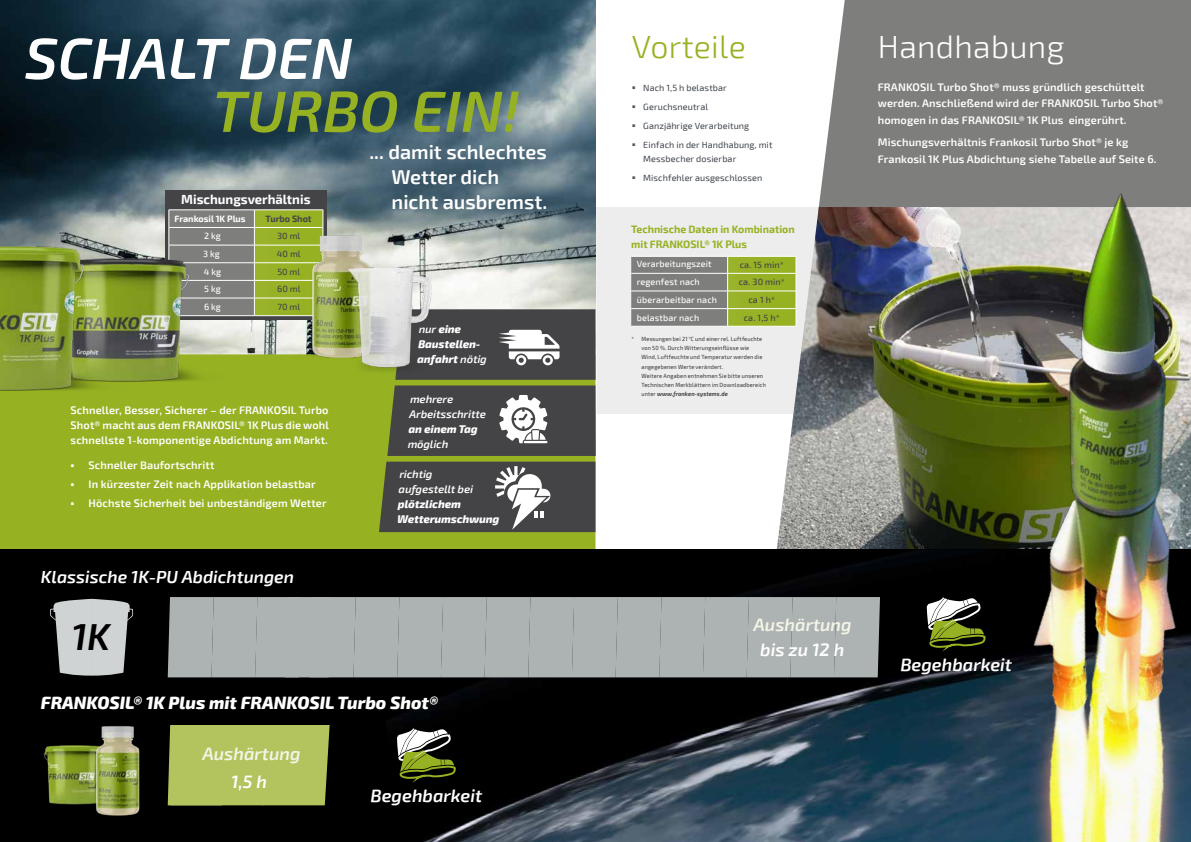
<style>
.page{position:relative;width:1191px;height:842px;background:#fff}
.page>*{position:absolute;margin:0;border:0;box-sizing:border-box;transform-origin:0 0}
.t1{font:italic 600 58px "Exo 2";color:#fff}
.t2{font:italic 600 58px "Exo 2";color:#96b222}
.t3{font:italic 600 37.6px "Exo 2";color:#000}
.t4{font:300 32px "Exo 2";letter-spacing:.01em;color:#fff}
.t5{font:300 32px "Exo 2";letter-spacing:.01em;color:#96b222}
.t6{font:600 20px/25px "Exo 2";color:#fff}
.t7{font:italic 600 18px "Exo 2";color:#fff}
.t8{font:italic 600 18px "Exo 2";color:#f3f5e6}
.t9{font:italic 800 17.5px "Exo 2";color:#fff}
.t10{font:italic 600 17.5px "Exo 2";color:#fff}
.t11{font:700 13px "Exo 2";color:#fff}
.t12{font:600 11px/16.5px "Exo 2";letter-spacing:.01em;color:#fff}
.t13{font:italic 800 11px/15px "Exo 2";color:#fff}
.t14{font:italic 600 11px/15px "Exo 2";color:#fff}
.t15{font:700 10.5px/15px "Exo 2";color:#96b222}
.t16{font:9px/19.2px "Exo 2";letter-spacing:.01em;color:#3c4249}
.t17{font:500 9px "Exo 2";letter-spacing:.01em;color:#fff}
.t18{font:500 9px "Exo 2";letter-spacing:.005em;color:#444446}
.t19{font:700 9px "Exo 2";color:#fff}
.t20{font:700 9px "Exo 2";color:#444446}
.t21{font:500 6px/9.3px "Exo 2";letter-spacing:.025em;color:#444446}
.s1{font-weight:600}
.s2{font-weight:700;font-style:italic}
</style>
<div class="page">
<img style="left:0;top:0;width:595px;height:354px">
<div style="left:0;top:354px;width:595px;height:200px;background:#96b222"></div>
<div style="left:595px;top:207px;width:70px;height:207px;background:#ededed"></div>
<div style="left:826px;top:0;width:365px;height:145px;background:#7e7e7d"></div>
<div style="left:0;top:550px;width:1191px;height:292px;background:#000"></div>
<img style="left:355px;top:677px;width:310px;height:165px">
<div style="left:167px;top:725px;width:163px;height:80px;background:#b3c35e"></div>
<img style="left:665px;top:145px;width:526px;height:697px">
<img style="left:43px;top:745px;width:10px;height:59px">
<img style="left:53px;top:726px;width:87px;height:90px">
<svg style="left:926px;top:597px;width:81px;height:55px"></svg>
<svg style="left:397px;top:728px;width:80px;height:55px"></svg>
<svg style="left:50px;top:599px;width:83px;height:77px"></svg>
<svg style="left:387px;top:309px;width:216px;height:147px;background:#5f615b"></svg>
<hr style="left:524px;top:441px;width:23px;height:2px;background:#fff">
<svg style="left:379px;top:462px;width:217px;height:70px;background:#565756"></svg>
<div style="left:167px;top:597px;width:719px;height:80px;background:#adb3b3"></div>
<hr style="left:631px;top:326px;width:96px;height:1px;background:#fff">
<hr style="left:727px;top:326px;width:69px;height:1px;background:#fff">
<svg style="left:631px;top:256px;width:165px;height:70px;background:#909a64"></svg>
<div style="left:165px;top:190px;width:162px;height:129px;background:#444446"></div>
<svg style="left:169px;top:210px;width:155px;height:106px;background:#929f5b"></svg>
<hr style="left:169px;top:210px;width:85px;height:1px;background:#fff">
<hr style="left:254px;top:210px;width:69px;height:1px;background:#fff">
<img style="left:292px;top:229px;width:97px;height:129px">
<img style="left:335px;top:260px;width:100px;height:120px">
<img style="left:125px;top:225px;width:98px;height:157px">
<img style="left:0;top:208px;width:125px;height:183px">
<h1 class="t1" style="left:24px;top:24px;width:332px">SCHALT DEN</h1>
<h1 class="t2" style="left:212px;top:77px;width:311px">TURBO EIN!</h1>
<p class="t11" style="left:181px;top:192px;width:131px">Mischungsverhältnis</p>
<p class="t19" style="left:174px;top:213px;width:73px">Frankosil 1K Plus</p>
<p class="t20" style="left:266px;top:213px;width:48px">Turbo Shot</p>
<p class="t17" style="left:204px;top:231px;width:18px">2 kg</p>
<p class="t18" style="left:277px;top:231px;width:25px">30 ml</p>
<p class="t17" style="left:203px;top:249px;width:18px">3 kg</p>
<p class="t18" style="left:277px;top:249px;width:25px">40 ml</p>
<p class="t17" style="left:204px;top:266px;width:19px">4 kg</p>
<p class="t18" style="left:277px;top:266px;width:24px">50 ml</p>
<p class="t17" style="left:204px;top:284px;width:18px">5 kg</p>
<p class="t18" style="left:277px;top:284px;width:25px">60 ml</p>
<p class="t17" style="left:204px;top:302px;width:18px">6 kg</p>
<p class="t18" style="left:277px;top:302px;width:24px">70 ml</p>
<p class="t12" style="left:71px;top:403px;width:260px;line-height:15px;text-align:justify">Schneller, Besser, Sicherer – der FRANKOSIL Turbo Shot® macht aus dem FRANKOSIL® 1K Plus die wohl schnellste 1-komponentige Abdichtung am Markt.</p>
<p class="t12" style="left:89px;top:456px;width:239px;line-height:18.7px">Schneller Baufortschritt<br>In kürzester Zeit nach Applikation belastbar<br>Höchste Sicherheit bei unbeständigem Wetter</p>
<h3 class="t10" style="left:41px;top:567px;width:255px">Klassische 1K-PU Abdichtungen</h3>
<h2 class="t3" style="left:72px;top:615px;width:40px">1K</h2>
<h3 class="t6" style="left:391px;top:140px;width:157px;text-indent:-22px">... damit schlechtes<br>Wetter dich nicht ausbremst.</h3>
<p class="t13" style="left:417px;top:322px;width:72px"><span class="s1">nur</span> eine<br>Baustellen&shy;anfahrt <span class="s1">nötig</span></p>
<p class="t14" style="left:409px;top:392px;width:79px">mehrere<br>Arbeitsschritte</p>
<p class="t13" style="left:408px;top:422px;width:71px">an einem Tag</p>
<p class="t14" style="left:408px;top:437px;width:43px">möglich</p>
<p class="t14" style="left:398px;top:467px;width:76px">richtig aufgestellt bei</p>
<p class="t13" style="left:397px;top:497px;width:104px">plötzlichem<br>Wetterumschwung</p>
<h3 class="t9" style="left:41px;top:692px;width:398px">FRANKOSIL® 1K Plus mit FRANKOSIL Turbo Shot®</h3>
<h3 class="t8" style="left:202px;top:743px;width:100px">Aushärtung</h3>
<h3 class="t7" style="left:231px;top:771px;width:37px">1,5 h</h3>
<h3 class="t7" style="left:370px;top:785px;width:113px">Begehbarkeit</h3>
<h3 class="t5" style="left:632px;top:28px;width:115px">Vorteile</h3>
<p class="t16" style="left:643px;top:78px;width:131px">Nach 1,5 h belastbar<br>Geruchsneutral<br>Ganzjährige Verarbeitung<br>Einfach in der Handhabung, mit</p>
<p class="t16" style="left:643px;top:149px;width:120px">Messbecher dosierbar<br>Mischfehler ausgeschlossen</p>
<p class="t15" style="left:631px;top:222px;width:165px">Technische Daten in Kombination mit FRANKOSIL® 1K Plus</p>
<p class="t17" style="left:637px;top:258px;width:76px">Verarbeitungszeit</p>
<p class="t18" style="left:739px;top:259px;width:46px">ca. 15 min*</p>
<p class="t17" style="left:637px;top:277px;width:64px">regenfest nach</p>
<p class="t18" style="left:738px;top:277px;width:48px">ca. 30 min*</p>
<p class="t17" style="left:637px;top:294px;width:82px">überarbeitbar nach</p>
<p class="t18" style="left:748px;top:294px;width:28px">ca 1 h*</p>
<p class="t17" style="left:637px;top:312px;width:64px">belastbar nach</p>
<p class="t18" style="left:744px;top:312px;width:38px">ca. 1,5 h*</p>
<p class="t21" style="left:641px;top:334px;width:126px;text-indent:-10px">* Messungen bei 21 °C und einer rel. Luftfeuchte von 50 %. Durch Witterungseinflüsse wie<br>Wind, Luftfeuchte und Temperatur werden die angegebenen Werte verändert.<br>Weitere Angaben entnehmen Sie bitte unseren Technischen Merkblättern im Downloadbereich unter <span class="s2">www.franken-systems.de</span></p>
<h3 class="t4" style="left:877px;top:28px;width:188px">Handhabung</h3>
<p class="t12" style="left:877px;top:79px;width:287px">FRANKOSIL Turbo Shot® muss gründlich geschüttelt werden. Anschließend wird der FRANKOSIL Turbo Shot® homogen in das FRANKOSIL® 1K Plus eingerührt.</p>
<p class="t12" style="left:877px;top:134px;width:280px">Mischungsverhältnis Frankosil Turbo Shot® je kg<br>Frankosil 1K Plus Abdichtung siehe Tabelle auf Seite 6.</p>
<h3 class="t8" style="left:753px;top:614px;width:100px">Aushärtung</h3>
<h3 class="t7" style="left:760px;top:639px;width:86px">bis zu 12 h</h3>
<h3 class="t7" style="left:900px;top:654px;width:113px">Begehbarkeit</h3>
</div>
